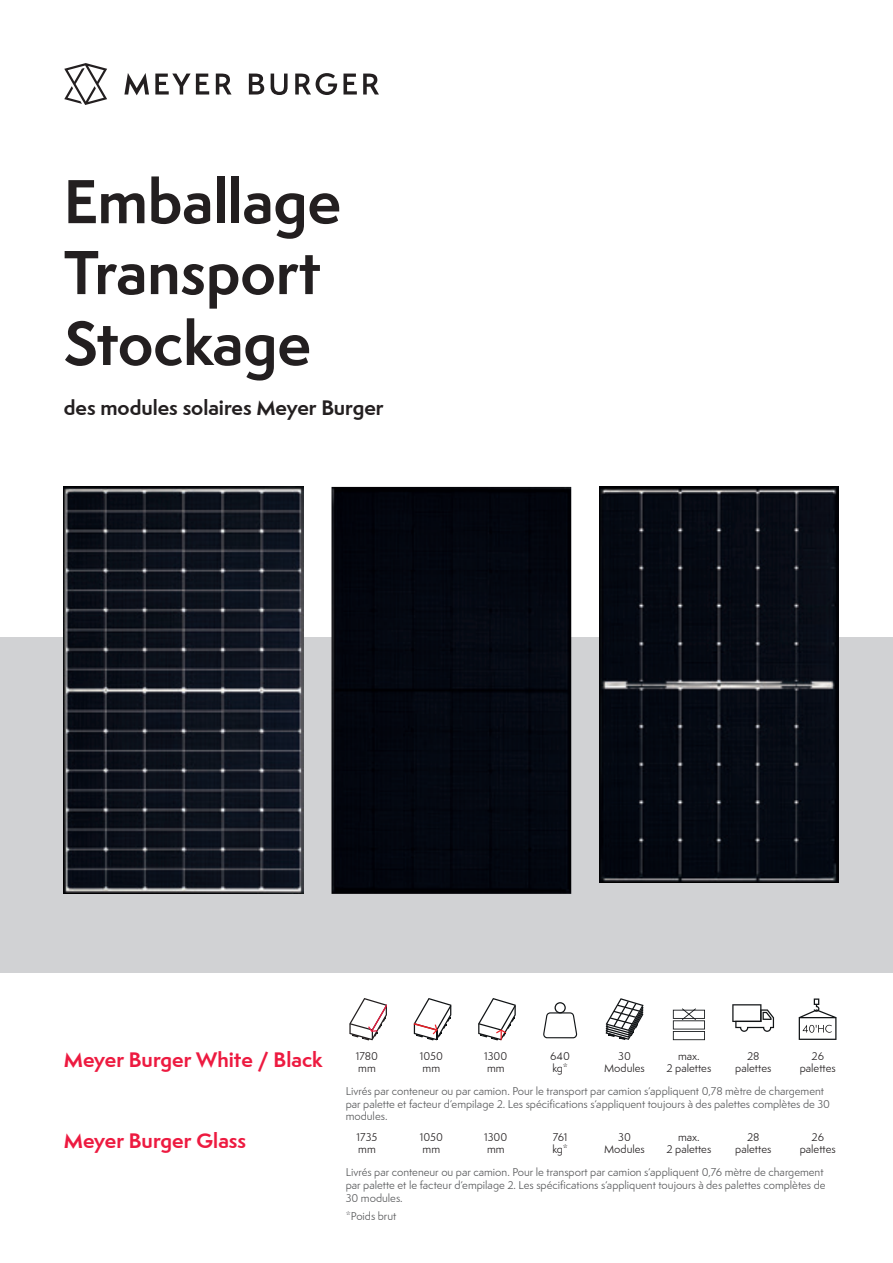
<style>
.page{position:relative;width:893px;height:1263px;background:#fff}
.page>*{position:absolute;margin:0;border:0;box-sizing:border-box;transform-origin:0 0}
.t1{font:700 57px "Semplicita Pro";color:#231f20}
.t2{font:700 19.5px "Semplicita Pro";letter-spacing:.005em;color:#ed1a40}
.t3{font:700 19.5px "Semplicita Pro";color:#231f20}
.t4{font:10.5px/12.6px "Semplicita Pro";color:#57585a}
.t5{font:10.5px "Semplicita Pro";color:#231f20}
</style>
<div class="page">
<div style="left:0;top:637px;width:893px;height:335px;background:#d1d2d4"></div>
<img style="left:64px;top:487px;width:239px;height:407px">
<img style="left:331px;top:487px;width:240px;height:407px">
<img style="left:599px;top:487px;width:240px;height:396px">
<svg style="left:363px;top:74px;width:16px;height:21px"></svg>
<svg style="left:249px;top:74px;width:15px;height:21px"></svg>
<svg style="left:124px;top:73px;width:25px;height:22px"></svg>
<svg style="left:216px;top:74px;width:16px;height:21px"></svg>
<svg style="left:295px;top:73px;width:42px;height:22px"></svg>
<svg style="left:271px;top:74px;width:17px;height:21px"></svg>
<svg style="left:155px;top:74px;width:54px;height:21px"></svg>
<svg style="left:343px;top:74px;width:14px;height:21px"></svg>
<svg style="left:64px;top:63px;width:43px;height:42px"></svg>
<svg style="left:673px;top:1008px;width:32px;height:32px"></svg>
<svg style="left:349px;top:998px;width:38px;height:42px"></svg>
<svg style="left:414px;top:998px;width:37px;height:42px"></svg>
<svg style="left:478px;top:998px;width:38px;height:42px"></svg>
<svg style="left:543px;top:1002px;width:34px;height:36px"></svg>
<svg style="left:732px;top:1004px;width:42px;height:28px"></svg>
<svg style="left:799px;top:998px;width:37px;height:42px"></svg>
<svg style="left:606px;top:998px;width:37px;height:42px"></svg>
<p class="t1" style="left:64px;top:164px;width:279px">Emballage</p>
<p class="t1" style="left:64px;top:235px;width:258px">Transport</p>
<p class="t1" style="left:64px;top:306px;width:249px">Stockage</p>
<p class="t3" style="left:64px;top:394px;width:321px">des modules solaires Meyer Burger</p>
<p class="t2" style="left:64px;top:1047px;width:261px">Meyer Burger White / Black</p>
<p class="t5" style="left:356px;top:1049px;width:24px">1780</p>
<p class="t5" style="left:358px;top:1062px;width:19px">mm</p>
<p class="t5" style="left:420px;top:1049px;width:25px">1050</p>
<p class="t5" style="left:423px;top:1062px;width:19px">mm</p>
<p class="t5" style="left:484px;top:1049px;width:25px">1300</p>
<p class="t5" style="left:487px;top:1062px;width:19px">mm</p>
<p class="t5" style="left:550px;top:1049px;width:21px">640</p>
<p class="t5" style="left:552px;top:1062px;width:17px">kg*</p>
<p class="t5" style="left:618px;top:1049px;width:14px">30</p>
<p class="t5" style="left:604px;top:1062px;width:42px">Modules</p>
<p class="t5" style="left:678px;top:1049px;width:23px">max.</p>
<p class="t5" style="left:666px;top:1062px;width:46px">2 palettes</p>
<p class="t5" style="left:747px;top:1049px;width:14px">28</p>
<p class="t5" style="left:735px;top:1062px;width:38px">palettes</p>
<p class="t5" style="left:811px;top:1049px;width:14px">26</p>
<p class="t5" style="left:800px;top:1062px;width:38px">palettes</p>
<p class="t2" style="left:64px;top:1128px;width:184px">Meyer Burger Glass</p>
<p class="t4" style="left:346px;top:1085px;width:486px">Livrés par conteneur ou par camion. Pour le transport par camion s‘appliquent 0,78 mètre de chargement par palette et facteur d‘empilage 2. Les spécifications s‘appliquent toujours à des palettes complètes de 30 modules.</p>
<p class="t5" style="left:357px;top:1130px;width:22px">1735</p>
<p class="t5" style="left:358px;top:1143px;width:19px">mm</p>
<p class="t5" style="left:484px;top:1130px;width:25px">1300</p>
<p class="t5" style="left:487px;top:1143px;width:19px">mm</p>
<p class="t5" style="left:618px;top:1130px;width:14px">30</p>
<p class="t5" style="left:604px;top:1143px;width:42px">Modules</p>
<p class="t5" style="left:420px;top:1130px;width:25px">1050</p>
<p class="t5" style="left:423px;top:1143px;width:19px">mm</p>
<p class="t5" style="left:553px;top:1130px;width:16px">761</p>
<p class="t5" style="left:552px;top:1143px;width:17px">kg*</p>
<p class="t5" style="left:811px;top:1130px;width:14px">26</p>
<p class="t5" style="left:800px;top:1143px;width:38px">palettes</p>
<p class="t4" style="left:346px;top:1166px;width:481px">Livrés par conteneur ou par camion. Pour le transport par camion s‘appliquent 0,76 mètre de chargement par palette et le facteur d‘empilage 2. Les spécifications s‘appliquent toujours à des palettes complètes de<br>30 modules.</p>
<p class="t4" style="left:346px;top:1210px;width:52px">*Poids brut</p>
<p class="t5" style="left:747px;top:1130px;width:14px">28</p>
<p class="t5" style="left:735px;top:1143px;width:38px">palettes</p>
<p class="t5" style="left:678px;top:1130px;width:23px">max.</p>
<p class="t5" style="left:666px;top:1143px;width:46px">2 palettes</p>
</div>
